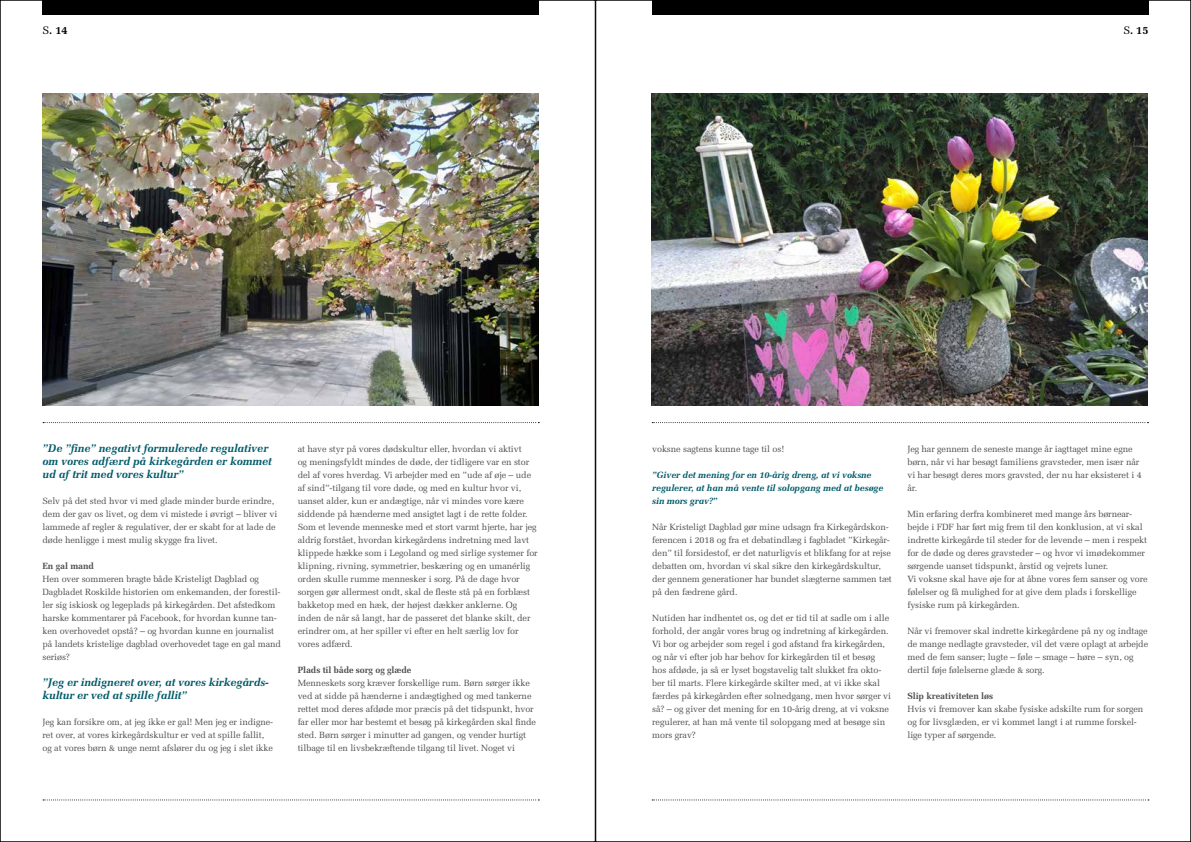
<style>
.page{position:relative;width:1191px;height:842px;background:#fff}
.page>*{position:absolute;margin:0;border:0;box-sizing:border-box;transform-origin:0 0}
.t1{font:italic 700 11px/13px "Melior";letter-spacing:-.01em;color:#005a69}
.t2{font:700 11px "Melior";color:#000}
.t3{font:9px/13px "Melior";letter-spacing:-.01em;color:#4d4d4f}
.t4{font:italic 700 9px/13px "Melior";letter-spacing:-.01em;color:#005a69}
.t5{font:700 9px "Melior";letter-spacing:-.01em;color:#4d4d4f}
.s1{font-weight:400}
</style>
<div class="page">
<div style="left:43px;top:0;width:496px;height:14px;background:#000"></div>
<svg style="left:43px;top:799px;width:496px;height:1px"></svg>
<div style="left:652px;top:0;width:496px;height:14px;background:#000"></div>
<svg style="left:652px;top:799px;width:497px;height:1px"></svg>
<img style="left:43px;top:94px;width:496px;height:311px">
<img style="left:651px;top:94px;width:497px;height:311px">
<svg style="left:43px;top:422px;width:496px;height:1px"></svg>
<svg style="left:652px;top:422px;width:496px;height:1px"></svg>
<p class="t2" style="left:43px;top:23px;width:27px"><span class="s1">S</span>. 14</p>
<p class="t2" style="left:1123px;top:23px;width:27px"><span class="s1">S</span>. 15</p>
<p class="t1" style="left:43px;top:442px;width:231px">”De ”fine” negativt formulerede regulativer om vores adfærd på kirkegården er kommet ud af trit med vores kultur”</p>
<p class="t3" style="left:43px;top:494px;width:236px">Selv på det sted hvor vi med glade minder burde erindre, dem der gav os livet, og dem vi mistede i øvrigt – bliver vi lammede af regler &amp; regulativer, der er skabt for at lade de døde henligge i mest mulig skygge fra livet.</p>
<p class="t5" style="left:43px;top:560px;width:53px">En gal mand</p>
<p class="t3" style="left:43px;top:572px;width:240px">Hen over sommeren bragte både Kristeligt Dagblad og Dagbladet Roskilde historien om enkemanden, der forestil&shy;ler sig iskiosk og legeplads på kirkegården. Det afstedkom harske kommentarer på Facebook, for hvordan kunne tan&shy;ken overhovedet opstå? – og hvordan kunne en journalist på landets kristelige dagblad overhovedet tage en gal mand seriøs?</p>
<p class="t1" style="left:43px;top:676px;width:228px">”Jeg er indigneret over, at vores kirkegårds&shy;kultur er ved at spille fallit”</p>
<p class="t3" style="left:43px;top:715px;width:232px">Jeg kan forsikre om, at jeg ikke er gal! Men jeg er indigne&shy;ret over, at vores kirkegårdskultur er ved at spille fallit, og at vores børn &amp; unge nemt afslører du og jeg i slet ikke</p>
<p class="t3" style="left:298px;top:442px;width:241px">at have styr på vores dødskultur eller, hvordan vi aktivt<br>og meningsfyldt mindes de døde, der tidligere var en stor del af vores hverdag. Vi arbejder med en ”ude af øje – ude af sind”-tilgang til vore døde, og med en kultur hvor vi, uanset alder, kun er andægtige, når vi mindes vore kære siddende på hænderne med ansigtet lagt i de rette folder.<br>Som et levende menneske med et stort varmt hjerte, har jeg aldrig forstået, hvordan kirkegårdens indretning med lavt klippede hække som i Legoland og med sirlige systemer for klipning, rivning, symmetrier, beskæring og en umanérlig orden skulle rumme mennesker i sorg. På de dage hvor sorgen gør allermest ondt, skal de fleste stå på en forblæst bakketop med en hæk, der højest dækker anklerne. Og inden de når så langt, har de passeret det blanke skilt, der erindrer om, at her spiller vi efter en helt særlig lov for vores adfærd.</p>
<p class="t5" style="left:298px;top:664px;width:115px">Plads til både sorg og glæde</p>
<p class="t3" style="left:298px;top:676px;width:240px">Menneskets sorg kræver forskellige rum. Børn sørger ikke ved at sidde på hænderne i andægtighed og med tankerne rettet mod deres afdøde mor præcis på det tidspunkt, hvor far eller mor har bestemt et besøg på kirkegården skal finde sted. Børn sørger i minutter ad gangen, og vender hurtigt tilbage til en livsbekræftende tilgang til livet. Noget vi</p>
<p class="t3" style="left:652px;top:442px;width:134px">voksne sagtens kunne tage til os!</p>
<p class="t4" style="left:652px;top:468px;width:233px">”Giver det mening for en 10-årig dreng, at vi voksne regulerer, at han må vente til solopgang med at besøge sin mors grav?”</p>
<p class="t3" style="left:652px;top:520px;width:241px">Når Kristeligt Dagblad gør mine udsagn fra Kirkegårdskon&shy;ferencen i 2018 og fra et debatindlæg i fagbladet ”Kirkegår&shy;den” til forsidestof, er det naturligvis et blikfang for at rejse debatten om, hvordan vi skal sikre den kirkegårdskultur, der gennem generationer har bundet slægterne sammen tæt på den fædrene gård.</p>
<p class="t3" style="left:652px;top:611px;width:240px">Nutiden har indhentet os, og det er tid til at sadle om i alle forhold, der angår vores brug og indretning af kirkegården.<br>Vi bor og arbejder som regel i god afstand fra kirkegården, og når vi efter job har behov for kirkegården til et besøg hos afdøde, ja så er lyset bogstavelig talt slukket fra okto&shy;ber til marts. Flere kirkegårde skilter med, at vi ikke skal færdes på kirkegården efter solnedgang, men hvor sørger vi så? – og giver det mening for en 10-årig dreng, at vi voksne regulerer, at han må vente til solopgang med at besøge sin mors grav?</p>
<p class="t3" style="left:907px;top:442px;width:236px">Jeg har gennem de seneste mange år iagttaget mine egne børn, når vi har besøgt familiens gravsteder, men især når vi har besøgt deres mors gravsted, der nu har eksisteret i 4 år.</p>
<p class="t3" style="left:907px;top:507px;width:242px">Min erfaring derfra kombineret med mange års børnear&shy;bejde i FDF har ført mig frem til den konklusion, at vi skal indrette kirkegårde til steder for de levende – men i respekt for de døde og deres gravsteder – og hvor vi imødekommer sørgende uanset tidspunkt, årstid og vejrets luner.<br>Vi voksne skal have øje for at åbne vores fem sanser og vore følelser og få mulighed for at give dem plads i forskellige fysiske rum på kirkegården.</p>
<p class="t3" style="left:907px;top:624px;width:242px">Når vi fremover skal indrette kirkegårdene på ny og indtage de mange nedlagte gravsteder, vil det være oplagt at arbejde med de fem sanser; lugte – føle – smage – høre – syn, og dertil føje følelserne glæde &amp; sorg.</p>
<p class="t5" style="left:907px;top:690px;width:87px">Slip kreativiteten løs</p>
<p class="t3" style="left:907px;top:702px;width:237px">Hvis vi fremover kan skabe fysiske adskilte rum for sorgen og for livsglæden, er vi kommet langt i at rumme forskel&shy;lige typer af sørgende.</p>
</div>
